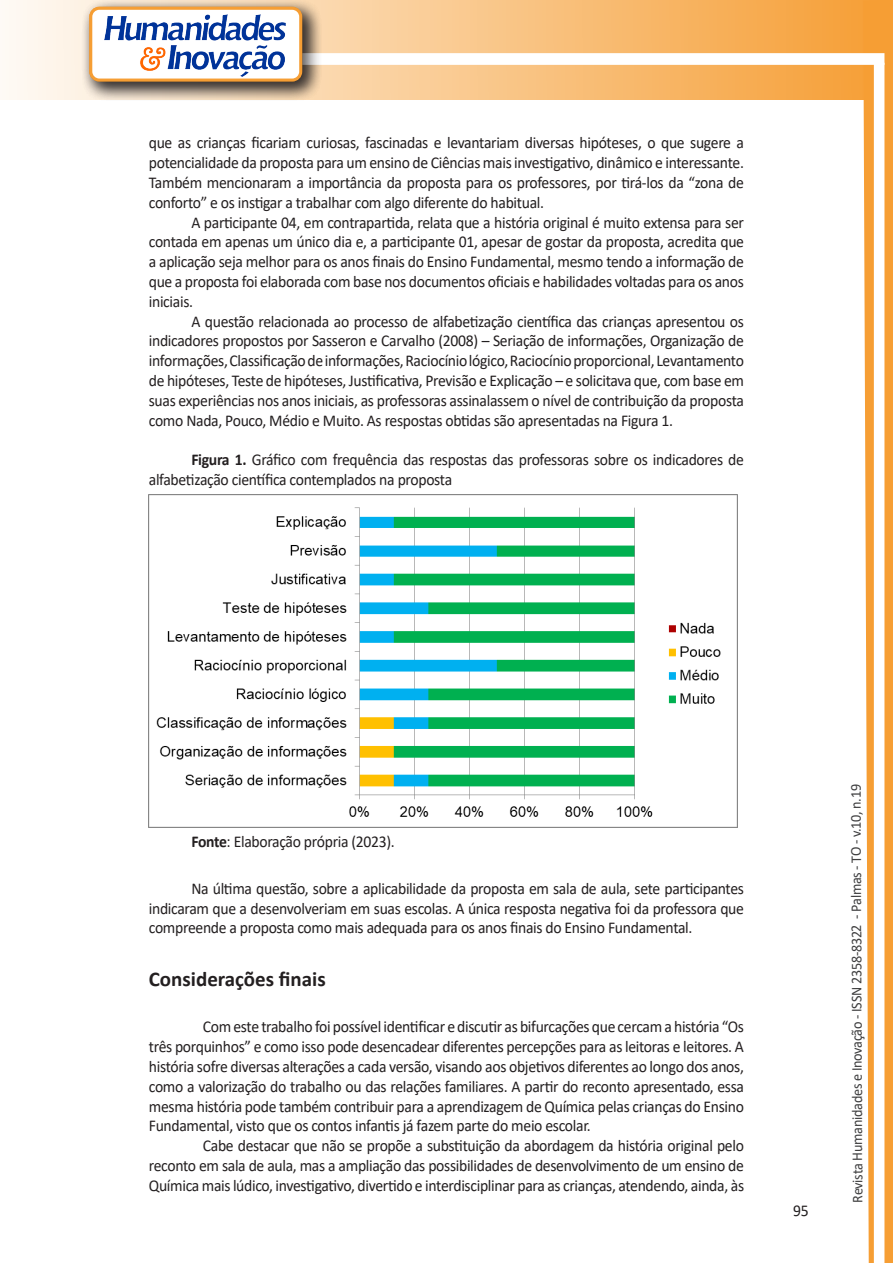
<style>
.page{position:relative;width:893px;height:1263px;background:#fff}
.page>*{position:absolute;margin:0;border:0;box-sizing:border-box;transform-origin:0 0}
.Titulo_2{font:700 21px "Calibri";color:#231f20}
.texto{font:16.5px/19.8px "Calibri";letter-spacing:-.02em;color:#231f20;text-align:justify;scale:.95 1}
.t1{font:15px "Calibri";letter-spacing:-.025em;color:#3e3e3f;scale:.95 1}
.s1{font-weight:700}
</style>
<div class="page">
<svg style="left:5px;top:0;width:858px;height:100px;background:#f9c484"></svg>
<div style="left:302px;top:53px;width:582px;height:12px;background:#fff;border:2px solid #fff"></div>
<svg style="left:863px;top:0;width:30px;height:1263px"></svg>
<div style="left:81px;top:0;width:241px;height:102px;background:#231f20;opacity:.75"></div>
<div style="left:91px;top:8px;width:210px;height:72px;background:#fff;border-radius:9px"></div>
<img style="left:104px;top:14px;width:181px;height:62px">
<div style="left:89px;top:7px;width:213px;height:75px;border:3px solid #f69e34;border-radius:9px"></div>
<img style="left:149px;top:494px;width:589px;height:333px">
<p class="texto" style="left:149px;top:133px;width:628px">que as crianças ficariam curiosas, fascinadas e levantariam diversas hipóteses, o que sugere a potencialidade da proposta para um ensino de Ciências mais investigativo, dinâmico e interessante.<br>Também mencionaram a importância da proposta para os professores, por tirá-los da “zona de conforto” e os instigar a trabalhar com algo diferente do habitual.</p>
<p class="texto" style="left:149px;top:212px;width:628px;text-indent:43px">A participante 04, em contrapartida, relata que a história original é muito extensa para ser contada em apenas um único dia e, a participante 01, apesar de gostar da proposta, acredita que a aplicação seja melhor para os anos finais do Ensino Fundamental, mesmo tendo a informação de que a proposta foi elaborada com base nos documentos oficiais e habilidades voltadas para os anos iniciais.</p>
<p class="texto" style="left:149px;top:311px;width:628px;text-indent:43px">A questão relacionada ao processo de alfabetização científica das crianças apresentou os indicadores propostos por Sasseron e Carvalho (2008) – Seriação de informações, Organização de informações, Classificação de informações, Raciocínio lógico, Raciocínio proporcional, Levantamento de hipóteses, Teste de hipóteses, Justificativa, Previsão e Explicação – e solicitava que, com base em suas experiências nos anos iniciais, as professoras assinalassem o nível de contribuição da proposta como Nada, Pouco, Médio e Muito. As respostas obtidas são apresentadas na Figura 1.</p>
<p class="texto" style="left:149px;top:449px;width:628px;text-indent:43px"><span class="s1">Figura 1.</span> Gráfico com frequência das respostas das professoras sobre os indicadores de alfabetização científica contemplados na proposta</p>
<p class="texto" style="left:191px;top:831px;width:216px"><span class="s1">Fonte</span>: Elaboração própria (2023).</p>
<p class="texto" style="left:149px;top:878px;width:628px;text-indent:43px">Na última questão, sobre a aplicabilidade da proposta em sala de aula, sete participantes indicaram que a desenvolveriam em suas escolas. A única resposta negativa foi da professora que compreende a proposta como mais adequada para os anos finais do Ensino Fundamental.</p>
<p class="Titulo_2" style="left:149px;top:964px;width:178px">Considerações finais</p>
<p class="texto" style="left:149px;top:1017px;width:628px;text-indent:54px">Com este trabalho foi possível identificar e discutir as bifurcações que cercam a história “Os três porquinhos” e como isso pode desencadear diferentes percepções para as leitoras e leitores. A história sofre diversas alterações a cada versão, visando aos objetivos diferentes ao longo dos anos, como a valorização do trabalho ou das relações familiares. A partir do reconto apresentado, essa mesma história pode também contribuir para a aprendizagem de Química pelas crianças do Ensino Fundamental, visto que os contos infantis já fazem parte do meio escolar.</p>
<p class="texto" style="left:149px;top:1135px;width:628px;text-indent:54px">Cabe destacar que não se propõe a substituição da abordagem da história original pelo reconto em sala de aula, mas a ampliação das possibilidades de desenvolvimento de um ensino de Química mais lúdico, investigativo, divertido e interdisciplinar para as crianças, atendendo, ainda, às</p>
<p class="texto" style="left:793px;top:1200px;width:18px">95</p>
<p class="t1" style="left:846px;top:1203px;width:442px;rotate:-90deg">Revista Humanidades e Inovação - ISSN 2358-8322 - Palmas - TO - v.10, n.19</p>
</div>
